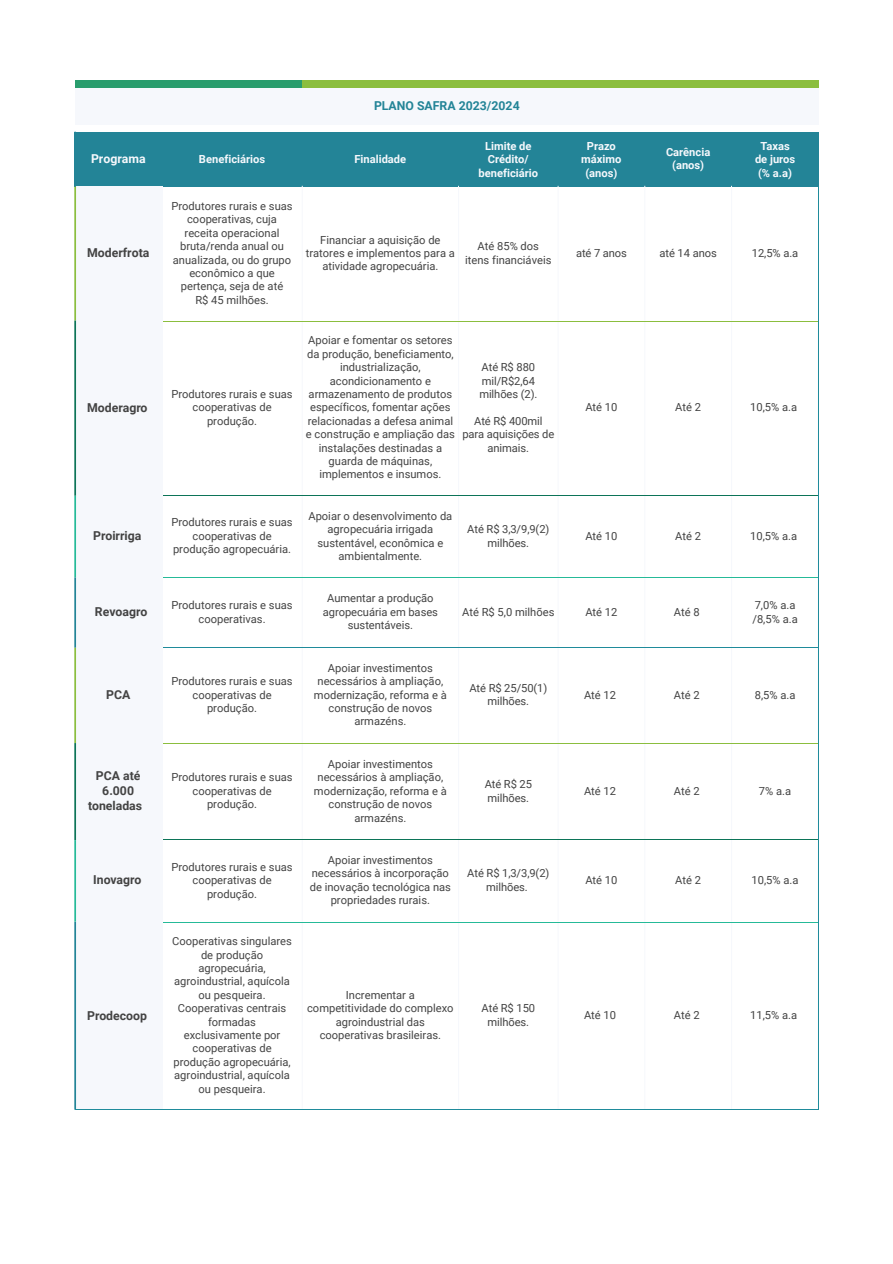
<style>
.page{position:relative;width:893px;height:1264px;background:#fff}
.page>*{position:absolute;margin:0;border:0;box-sizing:border-box;transform-origin:0 0}
.t1{font:700 12.3px/14.7px "Roboto";color:#434343;text-align:center}
.t2{font:700 12.3px "Roboto";color:#238497}
.t3{font:700 12.3px "Roboto";color:#f6f8fc}
.t4{font:11.1px/13.4px "Roboto";color:#434343;text-align:center}
.t5{font:700 11.1px/13.4px "Roboto";color:#f6f8fc;text-align:center}
</style>
<div class="page">
<div style="left:75px;top:80px;width:227px;height:9px;background:#299d6d"></div>
<div style="left:302px;top:80px;width:516px;height:9px;background:#8bbe3e"></div>
<div style="left:75px;top:88px;width:743px;height:37px;background:#f6f8fc"></div>
<div style="left:74px;top:132px;width:744px;height:55px;background:#238497"></div>
<div style="left:76px;top:187px;width:87px;height:922px;background:#f6f8fc"></div>
<hr style="left:74px;top:921px;width:2px;height:188px;background:#238497">
<hr style="left:74px;top:577px;width:2px;height:70px;background:#238497">
<hr style="left:74px;top:647px;width:2px;height:96px;background:#8bbe3e">
<hr style="left:74px;top:187px;width:2px;height:133px;background:#8bbe3e">
<hr style="left:74px;top:743px;width:2px;height:96px;background:#0c7458">
<hr style="left:74px;top:320px;width:2px;height:175px;background:#0c7458">
<hr style="left:74px;top:839px;width:2px;height:82px;background:#25ba98">
<hr style="left:74px;top:495px;width:2px;height:82px;background:#25ba98">
<hr style="left:731px;top:922px;width:1px;height:186px;background:#f6f8fc">
<hr style="left:731px;top:839px;width:1px;height:82px;background:#f6f8fc">
<hr style="left:731px;top:743px;width:1px;height:96px;background:#f6f8fc">
<hr style="left:731px;top:647px;width:1px;height:96px;background:#f6f8fc">
<hr style="left:731px;top:578px;width:1px;height:68px;background:#f6f8fc">
<hr style="left:731px;top:495px;width:1px;height:82px;background:#f6f8fc">
<hr style="left:731px;top:321px;width:1px;height:174px;background:#f6f8fc">
<hr style="left:731px;top:186px;width:1px;height:134px;background:#f6f8fc">
<hr style="left:644px;top:922px;width:1px;height:186px;background:#f6f8fc">
<hr style="left:644px;top:839px;width:1px;height:82px;background:#f6f8fc">
<hr style="left:644px;top:743px;width:1px;height:96px;background:#f6f8fc">
<hr style="left:644px;top:647px;width:1px;height:96px;background:#f6f8fc">
<hr style="left:644px;top:578px;width:1px;height:68px;background:#f6f8fc">
<hr style="left:644px;top:495px;width:1px;height:82px;background:#f6f8fc">
<hr style="left:644px;top:321px;width:1px;height:174px;background:#f6f8fc">
<hr style="left:644px;top:186px;width:1px;height:134px;background:#f6f8fc">
<hr style="left:557px;top:922px;width:1px;height:186px;background:#f6f8fc">
<hr style="left:557px;top:839px;width:1px;height:82px;background:#f6f8fc">
<hr style="left:557px;top:743px;width:1px;height:96px;background:#f6f8fc">
<hr style="left:557px;top:647px;width:1px;height:96px;background:#f6f8fc">
<hr style="left:557px;top:578px;width:1px;height:68px;background:#f6f8fc">
<hr style="left:557px;top:495px;width:1px;height:82px;background:#f6f8fc">
<hr style="left:557px;top:321px;width:1px;height:174px;background:#f6f8fc">
<hr style="left:557px;top:186px;width:1px;height:134px;background:#f6f8fc">
<hr style="left:458px;top:922px;width:1px;height:186px;background:#f6f8fc">
<hr style="left:458px;top:839px;width:1px;height:82px;background:#f6f8fc">
<hr style="left:458px;top:743px;width:1px;height:96px;background:#f6f8fc">
<hr style="left:458px;top:647px;width:1px;height:96px;background:#f6f8fc">
<hr style="left:458px;top:578px;width:1px;height:68px;background:#f6f8fc">
<hr style="left:458px;top:495px;width:1px;height:82px;background:#f6f8fc">
<hr style="left:458px;top:321px;width:1px;height:174px;background:#f6f8fc">
<hr style="left:458px;top:186px;width:1px;height:134px;background:#f6f8fc">
<hr style="left:302px;top:922px;width:1px;height:186px;background:#f6f8fc">
<hr style="left:302px;top:839px;width:1px;height:82px;background:#f6f8fc">
<hr style="left:302px;top:743px;width:1px;height:96px;background:#f6f8fc">
<hr style="left:302px;top:647px;width:1px;height:96px;background:#f6f8fc">
<hr style="left:302px;top:578px;width:1px;height:68px;background:#f6f8fc">
<hr style="left:302px;top:495px;width:1px;height:82px;background:#f6f8fc">
<hr style="left:302px;top:321px;width:1px;height:174px;background:#f6f8fc">
<hr style="left:302px;top:186px;width:1px;height:134px;background:#f6f8fc">
<hr style="left:163px;top:743px;width:655px;height:1px;background:#8bbe3e">
<hr style="left:163px;top:320px;width:655px;height:1px;background:#8bbe3e">
<hr style="left:163px;top:839px;width:655px;height:1px;background:#0c7458">
<hr style="left:163px;top:495px;width:655px;height:1px;background:#0c7458">
<hr style="left:163px;top:921px;width:655px;height:1px;background:#25ba98">
<hr style="left:163px;top:577px;width:655px;height:1px;background:#25ba98">
<hr style="left:75px;top:1108px;width:743px;height:1px;background:#1f8b9b">
<hr style="left:817px;top:187px;width:1px;height:922px;background:#1f8b9b">
<hr style="left:163px;top:646px;width:655px;height:1px;background:#1f8b9b">
<p class="t2" style="left:374px;top:97px;width:147px">PLANO SAFRA 2023/2024</p>
<p class="t3" style="left:91px;top:150px;width:56px">Programa</p>
<p class="t5" style="left:199px;top:152px;width:68px">Beneficiários</p>
<p class="t5" style="left:354px;top:152px;width:53px">Finalidade</p>
<p class="t1" style="left:87px;top:245px;width:64px">Moderfrota</p>
<p class="t4" style="left:171px;top:199px;width:123px">Produtores rurais e suas cooperativas, cuja receita operacional bruta/renda anual ou anualizada, ou do grupo econômico a que pertença, seja de até<br>R$ 45 milhões.</p>
<p class="t4" style="left:306px;top:232px;width:151px">Financiar a aquisição de tratores e implementos para a atividade agropecuária.</p>
<p class="t5" style="left:478px;top:139px;width:61px">Limite de<br>Crédito/ beneficiário</p>
<p class="t5" style="left:581px;top:139px;width:42px">Prazo máximo (anos)</p>
<p class="t5" style="left:666px;top:145px;width:46px">Carência (anos)</p>
<p class="t5" style="left:755px;top:139px;width:42px">Taxas de juros (% a.a)</p>
<p class="t4" style="left:465px;top:239px;width:88px">Até 85% dos itens financiáveis</p>
<p class="t4" style="left:576px;top:246px;width:52px">até 7 anos</p>
<p class="t4" style="left:659px;top:246px;width:59px">até 14 anos</p>
<p class="t4" style="left:751px;top:246px;width:48px">12,5% a.a</p>
<p class="t1" style="left:87px;top:399px;width:62px">Moderagro</p>
<p class="t1" style="left:93px;top:528px;width:50px">Proirriga</p>
<p class="t4" style="left:171px;top:387px;width:123px">Produtores rurais e suas cooperativas de produção.</p>
<p class="t4" style="left:306px;top:333px;width:150px">Apoiar e fomentar os setores da produção, beneficiamento, industrialização, acondicionamento e armazenamento de produtos específicos, fomentar ações relacionadas a defesa animal e construção e ampliação das instalações destinadas a guarda de máquinas, implementos e insumos.</p>
<p class="t4" style="left:479px;top:360px;width:60px;text-align:left">Até R$ 880 mil/R$2,64 milhões (2).</p>
<p class="t4" style="left:462px;top:414px;width:93px">Até R$ 400mil para aquisições de animais.</p>
<p class="t4" style="left:585px;top:400px;width:34px">Até 10</p>
<p class="t4" style="left:675px;top:400px;width:27px">Até 2</p>
<p class="t4" style="left:750px;top:400px;width:48px">10,5% a.a</p>
<p class="t4" style="left:171px;top:515px;width:123px">Produtores rurais e suas cooperativas de produção agropecuária.</p>
<p class="t4" style="left:308px;top:508px;width:145px">Apoiar o desenvolvimento da agropecuária irrigada sustentável, econômica e ambientalmente.</p>
<p class="t4" style="left:467px;top:522px;width:84px">Até R$ 3,3/9,9(2) milhões.</p>
<p class="t4" style="left:585px;top:528px;width:34px">Até 10</p>
<p class="t4" style="left:675px;top:528px;width:27px">Até 2</p>
<p class="t4" style="left:750px;top:528px;width:48px">10,5% a.a</p>
<p class="t1" style="left:95px;top:604px;width:54px">Revoagro</p>
<p class="t4" style="left:171px;top:598px;width:123px">Produtores rurais e suas cooperativas.</p>
<p class="t4" style="left:323px;top:591px;width:117px">Aumentar a produção agropecuária em bases sustentáveis.</p>
<p class="t4" style="left:462px;top:604px;width:94px">Até R$ 5,0 milhões</p>
<p class="t4" style="left:585px;top:604px;width:34px">Até 12</p>
<p class="t4" style="left:673px;top:604px;width:27px">Até 8</p>
<p class="t4" style="left:752px;top:598px;width:47px;text-align:left">7,0% a.a /8,5% a.a</p>
<p class="t1" style="left:106px;top:686px;width:26px">PCA</p>
<p class="t4" style="left:171px;top:674px;width:123px">Produtores rurais e suas cooperativas de produção.</p>
<p class="t1" style="left:88px;top:768px;width:56px">PCA até<br>6.000 toneladas</p>
<p class="t4" style="left:171px;top:770px;width:123px">Produtores rurais e suas cooperativas de produção.</p>
<p class="t4" style="left:314px;top:660px;width:134px">Apoiar investimentos necessários à ampliação, modernização, reforma e à construção de novos armazéns.</p>
<p class="t4" style="left:314px;top:756px;width:134px">Apoiar investimentos necessários à ampliação, modernização, reforma e à construção de novos armazéns.</p>
<p class="t1" style="left:93px;top:872px;width:50px">Inovagro</p>
<p class="t1" style="left:87px;top:1007px;width:61px">Prodecoop</p>
<p class="t4" style="left:171px;top:859px;width:123px">Produtores rurais e suas cooperativas de produção.</p>
<p class="t4" style="left:310px;top:852px;width:143px">Apoiar investimentos necessários à incorporação de inovação tecnológica nas propriedades rurais.</p>
<p class="t4" style="left:172px;top:934px;width:121px">Cooperativas singulares de produção agropecuária, agroindustrial, aquícola ou pesqueira.<br>Cooperativas centrais formadas exclusivamente por cooperativas de produção agropecuária, agroindustrial, aquícola ou pesqueira.</p>
<p class="t4" style="left:307px;top:987px;width:148px">Incrementar a competitividade do complexo agroindustrial das cooperativas brasileiras.</p>
<p class="t4" style="left:469px;top:680px;width:79px">Até R$ 25/50(1) milhões.</p>
<p class="t4" style="left:584px;top:687px;width:34px">Até 12</p>
<p class="t4" style="left:673px;top:687px;width:27px">Até 2</p>
<p class="t4" style="left:754px;top:687px;width:42px">8,5% a.a</p>
<p class="t4" style="left:484px;top:777px;width:49px;text-align:left">Até R$ 25 milhões.</p>
<p class="t4" style="left:584px;top:783px;width:34px">Até 12</p>
<p class="t4" style="left:673px;top:783px;width:27px">Até 2</p>
<p class="t4" style="left:758px;top:783px;width:34px">7% a.a</p>
<p class="t4" style="left:467px;top:866px;width:84px">Até R$ 1,3/3,9(2) milhões.</p>
<p class="t4" style="left:585px;top:872px;width:34px">Até 10</p>
<p class="t4" style="left:675px;top:872px;width:27px">Até 2</p>
<p class="t4" style="left:751px;top:872px;width:48px">10,5% a.a</p>
<p class="t4" style="left:481px;top:1000px;width:55px">Até R$ 150 milhões.</p>
<p class="t4" style="left:584px;top:1007px;width:34px">Até 10</p>
<p class="t4" style="left:674px;top:1007px;width:27px">Até 2</p>
<p class="t4" style="left:750px;top:1007px;width:48px">11,5% a.a</p>
</div>
